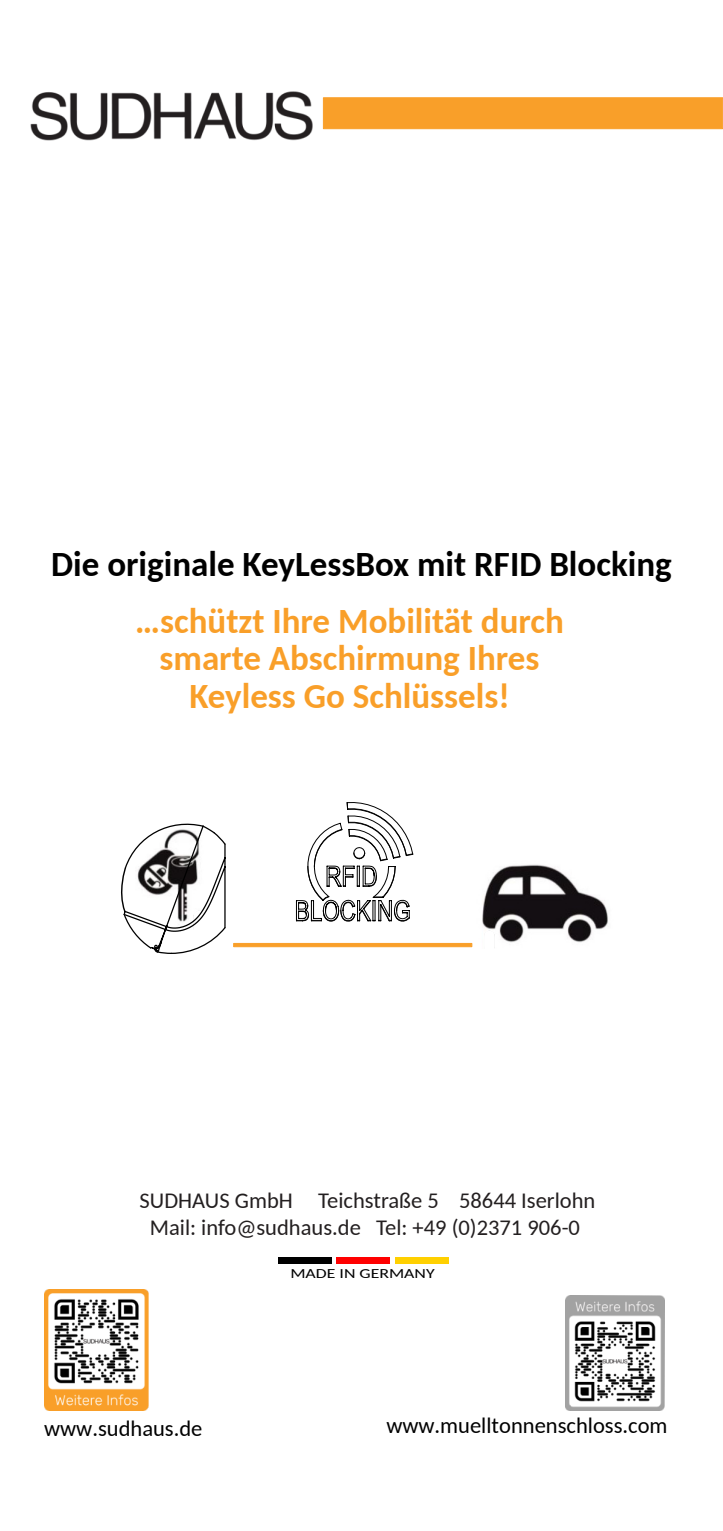
<style>
.page{position:relative;width:723px;height:1531px;background:#fff}
.page>*{position:absolute;margin:0;border:0;box-sizing:border-box;transform-origin:0 0}
.t1{font:700 35px/37.5px "Carlito";color:#f99f29;text-align:center}
.t2{font:700 35px "Carlito";color:#000}
.t3{font:22.5px/27.5px "Carlito";color:#231f20;text-align:center}
.t4{font:22.5px "Carlito";color:#000}
.t5{font:13.75px "Carlito";color:#000;scale:1.28 1}
</style>
<div class="page">
<img style="left:45px;top:1289px;width:104px;height:121px">
<img style="left:566px;top:1295px;width:99px;height:115px">
<div style="left:279px;top:1257px;width:53px;height:7px;background:#000"></div>
<div style="left:337px;top:1257px;width:53px;height:7px;background:#f00"></div>
<div style="left:395px;top:1257px;width:53px;height:7px;background:#ffd000"></div>
<div style="left:323px;top:97px;width:400px;height:32px;background:#f99f29;border:1px solid #f99f29"></div>
<img style="left:31px;top:91px;width:281px;height:49px">
<div style="left:233px;top:943px;width:239px;height:4px;background:#f99f29;border:1px solid #f99f29"></div>
<img style="left:482px;top:864px;width:126px;height:84px">
<svg style="left:121px;top:823px;width:105px;height:131px"></svg>
<hr style="left:722px;top:797px;width:1px;height:130px;background:#000">
<hr style="left:288px;top:1530px;width:129px;height:1px;background:#000">
<svg style="left:295px;top:802px;width:119px;height:120px"></svg>
<h1 class="t2" style="left:51px;top:550px;width:622px">Die originale KeyLessBox mit RFID Blocking</h1>
<h1 class="t1" style="left:135px;top:605px;width:430px">…schützt Ihre Mobilität durch smarte Abschirmung Ihres<br>Keyless Go Schlüssels!</h1>
<p class="t3" style="left:140px;top:1188px;width:457px">SUDHAUS GmbH Teichstraße 5 58644 Iserlohn<br>Mail: info@sudhaus.de Tel: +49 (0)2371 906-0</p>
<p class="t5" style="left:290px;top:1268px;width:114px">MADE IN GERMANY</p>
<p class="t4" style="left:44px;top:1419px;width:160px">www.sudhaus.de</p>
<p class="t4" style="left:386px;top:1416px;width:283px">www.muelltonnenschloss.com</p>
</div>
